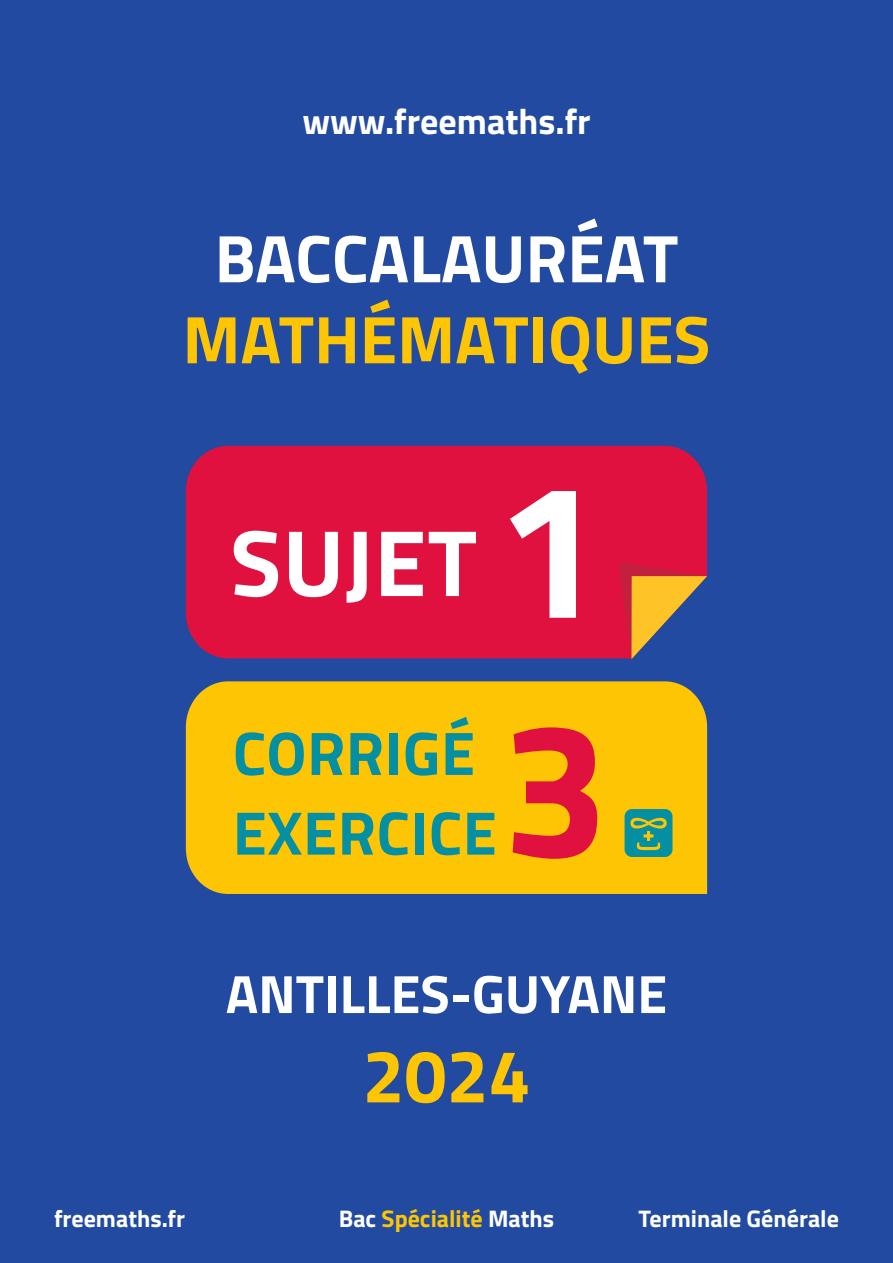
<style>
.page{position:relative;width:893px;height:1263px;background:#214aa0}
.page>*{position:absolute;margin:0;border:0;box-sizing:border-box;transform-origin:0 0}
.t1{font:700 192px "Titillium";color:#e1113f}
.t2{font:700 94.5px "Titillium";letter-spacing:.01em;color:#fff}
.t3{font:700 75px "Titillium";color:#fdc504}
.t4{font:700 67.5px "Titillium";color:#fdc504}
.t5{font:700 67.5px "Titillium";color:#fff}
.t6{font:700 61.5px/79.7px "Titillium";letter-spacing:.01em;color:#048fa2}
.t7{font:700 54px "Titillium";color:#fff}
.t8{font:700 36px "Titillium";color:#fff}
.t9{font:700 24px "Titillium";color:#fff}
.t10{font:700 24px "Titillium";color:#fdc504}
.s1{font-size:192px}
.s2{color:#fff}
</style>
<div class="page">
<div style="left:186px;top:446px;width:521px;height:212px;background:#e1113f"></div>
<div style="left:186px;top:681px;width:521px;height:213px;background:#fdc504"></div>
<svg style="left:618px;top:562px;width:89px;height:97px"></svg>
<svg style="left:625px;top:809px;width:47px;height:48px;background:#2f9886"></svg>
<h3 class="t8" style="left:302px;top:94px;width:290px">www.freemaths.fr</h3>
<h3 class="t5" style="left:215px;top:207px;width:465px">BACCALAURÉAT</h3>
<h3 class="t4" style="left:183px;top:288px;width:529px">MATHÉMATIQUES</h3>
<h2 class="t2" style="left:230px;top:491px;width:375px">SUJET <span class="s1">1</span></h2>
<h3 class="t6" style="left:233px;top:710px;width:266px">CORRIGÉ<br>EXERCICE</h3>
<p class="t1" style="left:502px;top:643px;width:109px">3</p>
<h3 class="t7" style="left:226px;top:953px;width:443px">ANTILLES-GUYANE</h3>
<h3 class="t3" style="left:362px;top:1019px;width:169px">2024</h3>
<p class="t9" style="left:54px;top:1200px;width:133px">freemaths.fr</p>
<p class="t10" style="left:339px;top:1200px;width:217px"><span class="s2">Bac</span> Spécialité <span class="s2">Maths</span></p>
<p class="t9" style="left:639px;top:1200px;width:202px">Terminale Générale</p>
</div>
